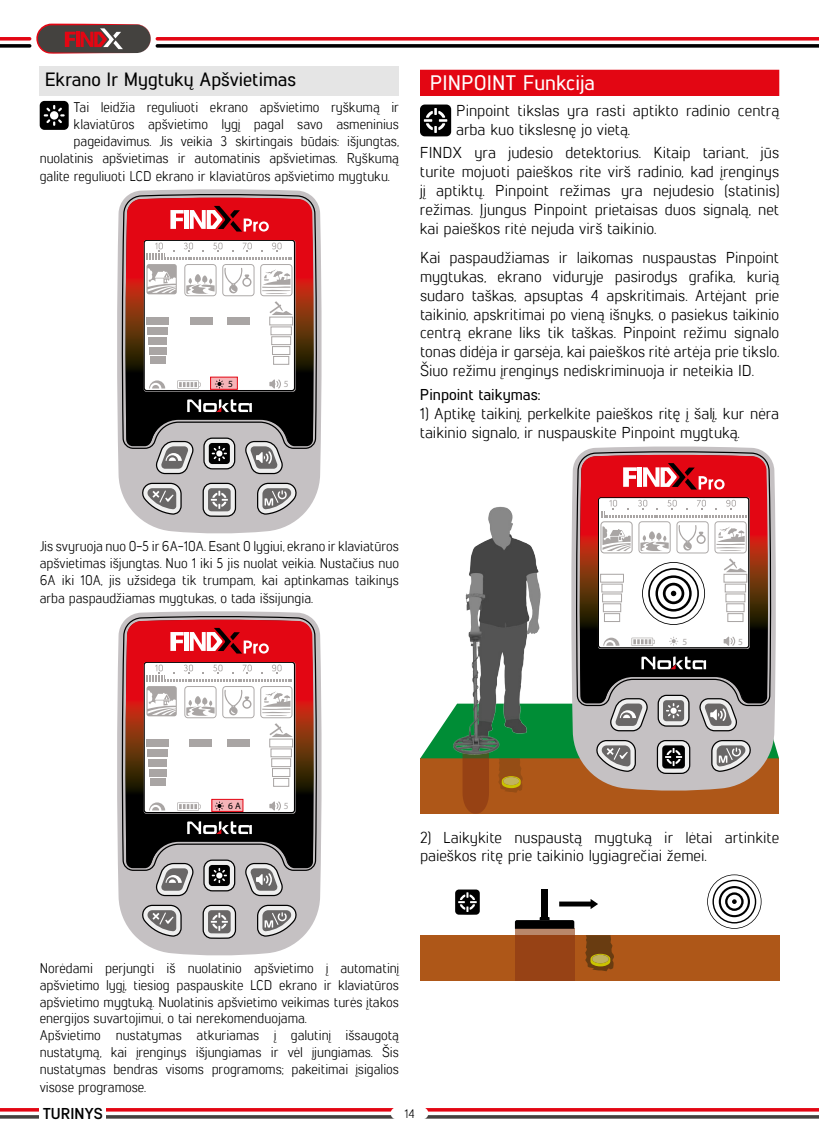
<style>
.page{position:relative;width:819px;height:1141px;background:#fff}
.page>*{position:absolute;margin:0;border:0;box-sizing:border-box;transform-origin:0 0}
.t1{font:500 21px "Lintel";color:#fff}
.t2{font:500 19.25px "Lintel";color:#000}
.t3{font:15.75px/18.9px "Lintel";color:#000}
.t4{font:500 15.75px "Lintel";color:#000}
.t5{font:700 15.75px "Lintel";letter-spacing:-.005em;color:#000}
.t6{font:14px/16.8px "Lintel";color:#000;text-align:justify;scale:.96 1}
.t7{font:12.25px "Lintel";color:#000}
.t8{font:9.45px "Myriad Pro";color:#a9a5a4}
.t9{font:9.45px "Myriad Pro";color:#000}
</style>
<div class="page">
<svg style="left:0;top:24px;width:819px;height:30px"></svg>
<svg style="left:0;top:1108px;width:819px;height:11px"></svg>
<div style="left:40px;top:66px;width:359px;height:29px;background:#e5e5e5"></div>
<div style="left:40px;top:101px;width:29px;height:29px;background:#000;border-radius:5px"></div>
<svg style="left:44px;top:105px;width:21px;height:21px"></svg>
<div style="left:50px;top:111px;width:8px;height:9px;background:#fff;border-radius:50%"></div>
<svg style="left:117px;top:202px;width:205px;height:300px;fill:#c5c1c3"></svg>
<svg style="left:122px;top:197px;width:196px;height:252px;background:#858384"></svg>
<svg style="left:126px;top:189px;width:187px;height:345px;background:#bcb9ba"></svg>
<svg style="left:256px;top:482px;width:40px;height:33px"></svg>
<svg style="left:202px;top:482px;width:35px;height:35px"></svg>
<svg style="left:244px;top:446px;width:40px;height:29px"></svg>
<div style="left:216px;top:450px;width:6px;height:7px;background:#fff;border-radius:50%"></div>
<svg style="left:125px;top:198px;width:189px;height:248px"></svg>
<svg style="left:187px;top:399px;width:65px;height:13px"></svg>
<svg style="left:269px;top:379px;width:12px;height:10px"></svg>
<div style="left:146px;top:317px;width:23px;height:8px;background:#a9a5a4"></div>
<div style="left:148px;top:327px;width:20px;height:8px;background:#a9a5a4"></div>
<div style="left:148px;top:337px;width:19px;height:8px;background:#a9a5a4"></div>
<div style="left:149px;top:347px;width:17px;height:7px;background:#a9a5a4"></div>
<div style="left:150px;top:356px;width:15px;height:8px;background:#a9a5a4"></div>
<div style="left:189px;top:317px;width:23px;height:8px;background:#a9a5a4"></div>
<div style="left:227px;top:317px;width:23px;height:8px;background:#a9a5a4"></div>
<div style="left:269px;top:317px;width:24px;height:8px;border:1px solid #a9a5a4"></div>
<div style="left:270px;top:326px;width:22px;height:9px;border:1px solid #a9a5a4"></div>
<div style="left:271px;top:336px;width:20px;height:9px;border:1px solid #a9a5a4"></div>
<div style="left:272px;top:346px;width:18px;height:9px;border:1px solid #a9a5a4"></div>
<div style="left:273px;top:356px;width:16px;height:9px;border:1px solid #a9a5a4"></div>
<svg style="left:149px;top:380px;width:16px;height:9px"></svg>
<svg style="left:146px;top:243px;width:146px;height:72px"></svg>
<div style="left:210px;top:377px;width:27px;height:12px;background:#f6b4b8"></div>
<div style="left:210px;top:377px;width:28px;height:13px;border:1px solid #e30613"></div>
<hr style="left:185px;top:210px;width:4px;height:19px;background:#fff">
<svg style="left:170px;top:210px;width:14px;height:19px"></svg>
<svg style="left:190px;top:206px;width:79px;height:26px"></svg>
<svg style="left:215px;top:379px;width:9px;height:10px"></svg>
<svg style="left:117px;top:624px;width:205px;height:300px;fill:#c5c1c3"></svg>
<svg style="left:122px;top:619px;width:196px;height:252px;background:#858384"></svg>
<svg style="left:126px;top:611px;width:187px;height:345px;background:#bcb9ba"></svg>
<svg style="left:256px;top:904px;width:40px;height:33px"></svg>
<svg style="left:202px;top:904px;width:35px;height:35px"></svg>
<svg style="left:244px;top:868px;width:40px;height:29px"></svg>
<div style="left:216px;top:872px;width:6px;height:7px;background:#fff;border-radius:50%"></div>
<svg style="left:125px;top:620px;width:189px;height:248px"></svg>
<svg style="left:187px;top:821px;width:65px;height:13px"></svg>
<svg style="left:269px;top:801px;width:12px;height:10px"></svg>
<div style="left:148px;top:749px;width:20px;height:8px;background:#a9a5a4"></div>
<div style="left:148px;top:759px;width:19px;height:8px;background:#a9a5a4"></div>
<div style="left:149px;top:769px;width:17px;height:7px;background:#a9a5a4"></div>
<div style="left:150px;top:778px;width:15px;height:8px;background:#a9a5a4"></div>
<div style="left:189px;top:739px;width:23px;height:8px;background:#a9a5a4"></div>
<div style="left:227px;top:739px;width:22px;height:8px;background:#a9a5a4"></div>
<div style="left:146px;top:739px;width:23px;height:8px;background:#a9a5a4"></div>
<div style="left:269px;top:739px;width:24px;height:8px;border:1px solid #a9a5a4"></div>
<div style="left:270px;top:748px;width:22px;height:9px;border:1px solid #a9a5a4"></div>
<div style="left:271px;top:758px;width:20px;height:9px;border:1px solid #a9a5a4"></div>
<div style="left:272px;top:768px;width:18px;height:9px;border:1px solid #a9a5a4"></div>
<div style="left:273px;top:778px;width:16px;height:9px;border:1px solid #a9a5a4"></div>
<svg style="left:149px;top:802px;width:16px;height:8px"></svg>
<svg style="left:146px;top:665px;width:146px;height:72px"></svg>
<div style="left:212px;top:799px;width:31px;height:12px;background:#f6b4b8"></div>
<div style="left:211px;top:799px;width:32px;height:13px;border:1px solid #e30613"></div>
<hr style="left:185px;top:632px;width:4px;height:19px;background:#fff">
<svg style="left:170px;top:632px;width:14px;height:19px"></svg>
<svg style="left:190px;top:628px;width:79px;height:26px"></svg>
<svg style="left:215px;top:801px;width:9px;height:10px"></svg>
<div style="left:420px;top:70px;width:359px;height:26px;background:#e30613"></div>
<svg style="left:420px;top:105px;width:31px;height:31px"></svg>
<img style="left:465px;top:506px;width:76px;height:191px">
<svg style="left:571px;top:460px;width:205px;height:237px;background:#cecbcc"></svg>
<svg style="left:576px;top:454px;width:196px;height:243px;background:#828081"></svg>
<svg style="left:580px;top:446px;width:187px;height:9px;background:#b5b1b3"></svg>
<svg style="left:420px;top:697px;width:359px;height:117px;background:#968966"></svg>
<svg style="left:579px;top:455px;width:189px;height:248px;background:#8b4848"></svg>
<svg style="left:641px;top:657px;width:65px;height:12px"></svg>
<svg style="left:669px;top:637px;width:9px;height:9px"></svg>
<svg style="left:723px;top:637px;width:12px;height:9px"></svg>
<div style="left:723px;top:574px;width:24px;height:9px;border:1px solid #a9a5a4"></div>
<svg style="left:603px;top:638px;width:16px;height:8px"></svg>
<div style="left:637px;top:467px;width:5px;height:20px;background:#fff"></div>
<svg style="left:623px;top:467px;width:13px;height:20px"></svg>
<svg style="left:643px;top:463px;width:81px;height:27px"></svg>
<svg style="left:600px;top:500px;width:146px;height:125px"></svg>
<div style="left:420px;top:935px;width:359px;height:46px;background:#ae5718"></div>
<svg style="left:585px;top:935px;width:29px;height:36px"></svg>
<div style="left:592px;top:955px;width:16px;height:8px;background:#bfb25f;border-radius:50%"></div>
<svg style="left:707px;top:874px;width:54px;height:55px"></svg>
<div style="left:515px;top:929px;width:59px;height:6px;background:#b9876b"></div>
<div style="left:515px;top:935px;width:59px;height:46px;background:#974215"></div>
<div style="left:541px;top:889px;width:6px;height:31px;background:#000"></div>
<svg style="left:515px;top:917px;width:59px;height:12px"></svg>
<svg style="left:559px;top:899px;width:39px;height:10px"></svg>
<svg style="left:455px;top:889px;width:24px;height:26px"></svg>
<div style="left:390px;top:1107px;width:38px;height:12px;background:#fff;border-radius:6px"></div>
<div style="left:40px;top:1105px;width:66px;height:16px;background:#fff"></div>
<h2 class="t2" style="left:45px;top:66px;width:253px">Ekrano Ir Mygtukų Apšvietimas</h2>
<p class="t6" style="left:74px;top:98px;width:340px">Tai leidžia reguliuoti ekrano apšvietimo ryškumą ir</p>
<p class="t6" style="left:74px;top:115px;width:340px">klaviatūros apšvietimo lygį pagal savo asmeninius</p>
<p class="t6" style="left:74px;top:132px;width:340px">pageidavimus. Jis veikia 3 skirtingais būdais: išjungtas,</p>
<p class="t6" style="left:40px;top:149px;width:376px">nuolatinis apšvietimas ir automatinis apšvietimas. Ryškumą</p>
<p class="t6" style="left:40px;top:167px;width:366px">galite reguliuoti LCD ekrano ir klaviatūros apšvietimo mygtuku.</p>
<p class="t9" style="left:228px;top:378px;width:6px">5</p>
<p class="t8" style="left:284px;top:378px;width:6px">5</p>
<h1 class="t1" style="left:430px;top:68px;width:166px">PINPOINT Funkcija</h1>
<p class="t3" style="left:456px;top:100px;width:324px">Pinpoint tikslas yra rasti aptikto radinio centrą arba kuo tikslesnę jo vietą.</p>
<p class="t3" style="left:420px;top:143px;width:361px;text-align:justify">FINDX yra judesio detektorius. Kitaip tariant, jūs turite mojuoti paieškos rite virš radinio, kad įrenginys jį aptiktų. Pinpoint režimas yra nejudesio (statinis) režimas. Įjungus Pinpoint prietaisas duos signalą, net kai paieškos ritė nejuda virš taikinio.</p>
<p class="t3" style="left:420px;top:247px;width:361px;text-align:justify">Kai paspaudžiamas ir laikomas nuspaustas Pinpoint mygtukas, ekrano viduryje pasirodys grafika, kurią sudaro taškas, apsuptas 4 apskritimais. Artėjant prie taikinio, apskritimai po vieną išnyks, o pasiekus taikinio centrą ekrane liks tik taškas. Pinpoint režimu signalo tonas didėja ir garsėja, kai paieškos ritė artėja prie tikslo.<br>Šiuo režimu įrenginys nediskriminuoja ir neteikia ID.</p>
<p class="t4" style="left:420px;top:384px;width:122px">Pinpoint taikymas:</p>
<p class="t3" style="left:420px;top:403px;width:361px">1) Aptikę taikinį, perkelkite paieškos ritę į šalį, kur nėra taikinio signalo, ir nuspauskite Pinpoint mygtuką.</p>
<p class="t6" style="left:40px;top:537px;width:376px">Jis svyruoja nuo 0-5 ir 6A-10A. Esant 0 lygiui, ekrano ir klaviatūros apšvietimas išjungtas. Nuo 1 iki 5 jis nuolat veikia. Nustačius nuo 6A iki 10A, jis užsidega tik trumpam, kai aptinkamas taikinys</p>
<p class="t6" style="left:40px;top:589px;width:286px">arba paspaudžiamas mygtukas, o tada išsijungia.</p>
<p class="t8" style="left:682px;top:635px;width:6px">5</p>
<p class="t8" style="left:738px;top:636px;width:6px">5</p>
<p class="t9" style="left:228px;top:800px;width:14px">6 A</p>
<p class="t8" style="left:284px;top:800px;width:6px">5</p>
<p class="t3" style="left:420px;top:827px;width:361px">2) Laikykite nuspaustą mygtuką ir lėtai artinkite paieškos ritę prie taikinio lygiagrečiai žemei.</p>
<p class="t6" style="left:40px;top:959px;width:376px;text-align:left">Norėdami perjungti iš nuolatinio apšvietimo į automatinį apšvietimo lygį, tiesiog paspauskite LCD ekrano ir klaviatūros apšvietimo mygtuką. Nuolatinis apšvietimo veikimas turės įtakos energijos suvartojimui, o tai nerekomenduojama.<br>Apšvietimo nustatymas atkuriamas į galutinį išsaugotą nustatymą, kai įrenginys išjungiamas ir vėl įjungiamas. Šis nustatymas bendras visoms programoms; pakeitimai įsigalios</p>
<p class="t6" style="left:40px;top:1078px;width:112px">visose programose.</p>
<p class="t5" style="left:43px;top:1103px;width:62px">TURINYS</p>
<p class="t7" style="left:404px;top:1105px;width:12px">14</p>
</div>
